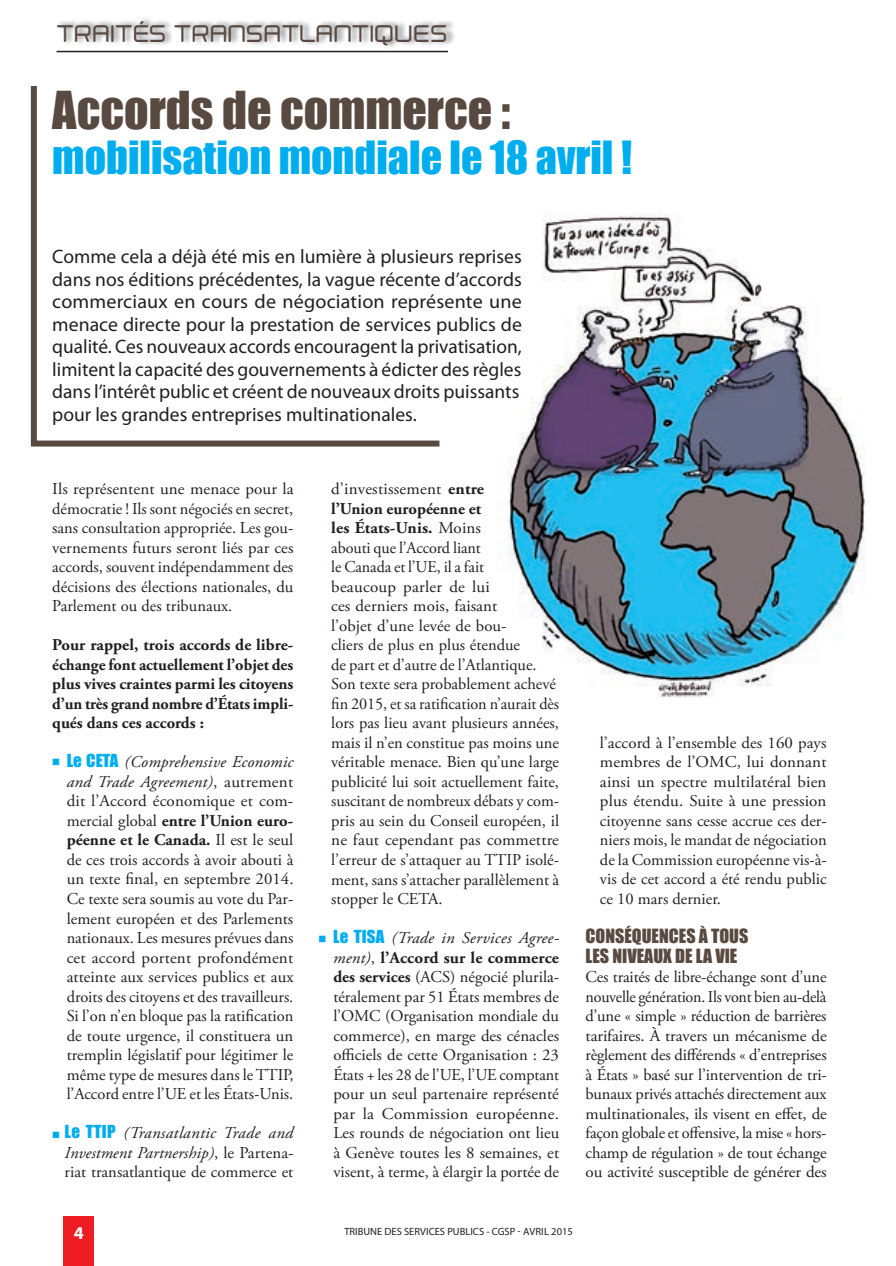
<style>
.page{position:relative;width:896px;height:1266px;background:#fff}
.page>*{position:absolute;margin:0;border:0;box-sizing:border-box;transform-origin:0 0}
.t1{font:48px "Impact";color:#594a41}
.t2{font:42px "Impact";color:#00aeef}
.t3{font:500 21px "Neogrey";color:#594a41}
.t4{font:19.5px/22.5px "Myriad Pro";color:#231f20}
.t5{font:18px/19.5px "Impact";color:#594a41}
.t6{font:700 18px "Myriad Pro";color:#fff}
.t7{font:16.5px/19.5px "Adobe Garamond Pro";color:#231f20;text-align:justify}
.t8{font:700 16.5px/19.5px "Adobe Garamond Pro";letter-spacing:-.005em;color:#231f20;text-align:justify}
.t9{font:italic 16.5px/19.5px "Adobe Garamond Pro";letter-spacing:.005em;color:#231f20;text-align:justify}
.t10{font:10.5px "Myriad Pro";color:#231f20}
.s1{color:#00aeef}
.s2{font-family:"Impact";color:#00aeef}
.s3{font-style:italic}
.s4{font-weight:700}
.s5{font-family:"Impact";font-style:normal;color:#00aeef}
.s6{font-style:normal}
</style>
<div class="page">
<img style="left:508px;top:213px;width:357px;height:485px">
<div style="left:64px;top:1216px;width:30px;height:49px;background:#ee1d23"></div>
<img style="left:59px;top:18px;width:396px;height:30px">
<hr style="left:57px;top:51px;width:391px;height:1px;background:#231f20">
<svg style="left:30px;top:86px;width:410px;height:361px"></svg>
<p class="t3" style="left:57px;top:20px;width:393px">TRAITÉS TRANSATLANTIQUES</p>
<h1 class="t1" style="left:52px;top:72px;width:460px">Accords de commerce :</h1>
<h2 class="t2" style="left:52px;top:124px;width:581px">mobilisation mondiale le 18 avril !</h2>
<p class="t4" style="left:52px;top:246px;width:471px">Comme cela a déjà été mis en lumière à plusieurs reprises dans nos éditions précédentes, la vague récente d’accords commerciaux en cours de négociation représente une menace directe pour la prestation de services publics de qualité. Ces nouveaux accords encouragent la privatisation, limitent la capacité des gouvernements à édicter des règles dans l’intérêt public et créent de nouveaux droits puissants pour les grandes entreprises multinationales.</p>
<p class="t7" style="left:52px;top:480px;width:243px">Ils représentent une menace pour la démocratie ! Ils sont négociés en secret, sans consultation appropriée. Les gou&shy;vernements futurs seront liés par ces accords, souvent indépendamment des décisions des élections nationales, du Parlement ou des tribunaux.</p>
<p class="t8" style="left:52px;top:635px;width:242px">Pour rappel, trois accords de libre&shy;échange font actuellement l’objet des plus vives craintes parmi les citoyens d’un très grand nombre d’États impli&shy;qués dans ces accords :</p>
<p class="t7" style="left:67px;top:753px;width:228px;text-indent:-15px"><span class="s1">○</span> <span class="s2">Le CETA</span> <span class="s3">(Comprehensive Economic and Trade Agreement)</span>, autrement dit l’Accord économique et com&shy;mercial global <span class="s4">entre l’Union euro&shy;péenne et le Canada.</span> Il est le seul de ces trois accords à avoir abouti à un texte final, en septembre 2014.<br>Ce texte sera soumis au vote du Par&shy;lement européen et des Parlements nationaux. Les mesures prévues dans cet accord portent profondément atteinte aux services publics et aux droits des citoyens et des travailleurs.<br>Si l’on n’en bloque pas la ratification de toute urgence, il constituera un tremplin législatif pour légitimer le même type de mesures dans le TTIP, l’Accord entre l’UE et les États-Unis.</p>
<p class="t9" style="left:65px;top:1123px;width:230px"><span class="s5">Le TTIP</span> (Transatlantic Trade and Investment Partnership)<span class="s6">, le Partena&shy;riat transatlantique de commerce et</span></p>
<p class="t7" style="left:331px;top:480px;width:229px;text-align:left">d’investissement <span class="s4">entre<br>l’Union européenne et<br>les États-Unis.</span> Moins<br>abouti que l’Accord liant<br>le Canada et l’UE, il a fait<br>beaucoup parler de lui<br>ces derniers mois, faisant<br>l’objet d’une levée de bou-<br>cliers de plus en plus étendue<br>de part et d’autre de l’Atlantique.<br>Son texte sera probablement achevé fin 2015, et sa ratification n’aurait dès lors pas lieu avant plusieurs années, mais il n’en constitue pas moins une véritable menace. Bien qu’une large publicité lui soit actuellement faite, suscitant de nombreux débats y com&shy;pris au sein du Conseil européen, il ne faut cependant pas commettre l’erreur de s’attaquer au TTIP isolé&shy;ment, sans s’attacher parallèlement à stopper le CETA.</p>
<p class="t7" style="left:333px;top:928px;width:227px"><span class="s2">Le TISA</span> <span class="s3">(Trade in Services Agree&shy;ment)</span>, <span class="s4">l’Accord sur le commerce des services</span> (ACS) négocié plurila&shy;téralement par 51 États membres de l’OMC (Organisation mondiale du commerce), en marge des cénacles officiels de cette Organisation : 23<br>États + les 28 de l’UE, l’UE comptant pour un seul partenaire représenté par la Commission européenne.<br>Les rounds de négociation ont lieu à Genève toutes les 8 semaines, et visent, à terme, à élargir la portée de</p>
<p class="t7" style="left:600px;top:733px;width:228px">l’accord à l’ensemble des 160 pays membres de l’OMC, lui donnant ainsi un spectre multilatéral bien plus étendu. Suite à une pression citoyenne sans cesse accrue ces der&shy;niers mois, le mandat de négociation de la Commission européenne vis-à&shy;vis de cet accord a été rendu public ce 10 mars dernier.</p>
<p class="t5" style="left:585px;top:925px;width:164px">CONSÉQUENCES À TOUS<br>LES NIVEAUX DE LA VIE</p>
<p class="t7" style="left:585px;top:967px;width:243px">Ces traités de libre-échange sont d’une nouvelle génération. Ils vont bien au-delà d’une « simple » réduction de barrières tarifaires. À travers un mécanisme de règlement des différends « d’entreprises à États » basé sur l’intervention de tri&shy;bunaux privés attachés directement aux multinationales, ils visent en effet, de façon globale et offensive, la mise « hors&shy;champ de régulation » de tout échange ou activité susceptible de générer des</p>
<p class="t6" style="left:74px;top:1222px;width:11px">4</p>
<p class="t10" style="left:344px;top:1225px;width:230px">TRIBUNE DES SERVICES PUBLICS - CGSP AVRIL 2015</p>
</div>
